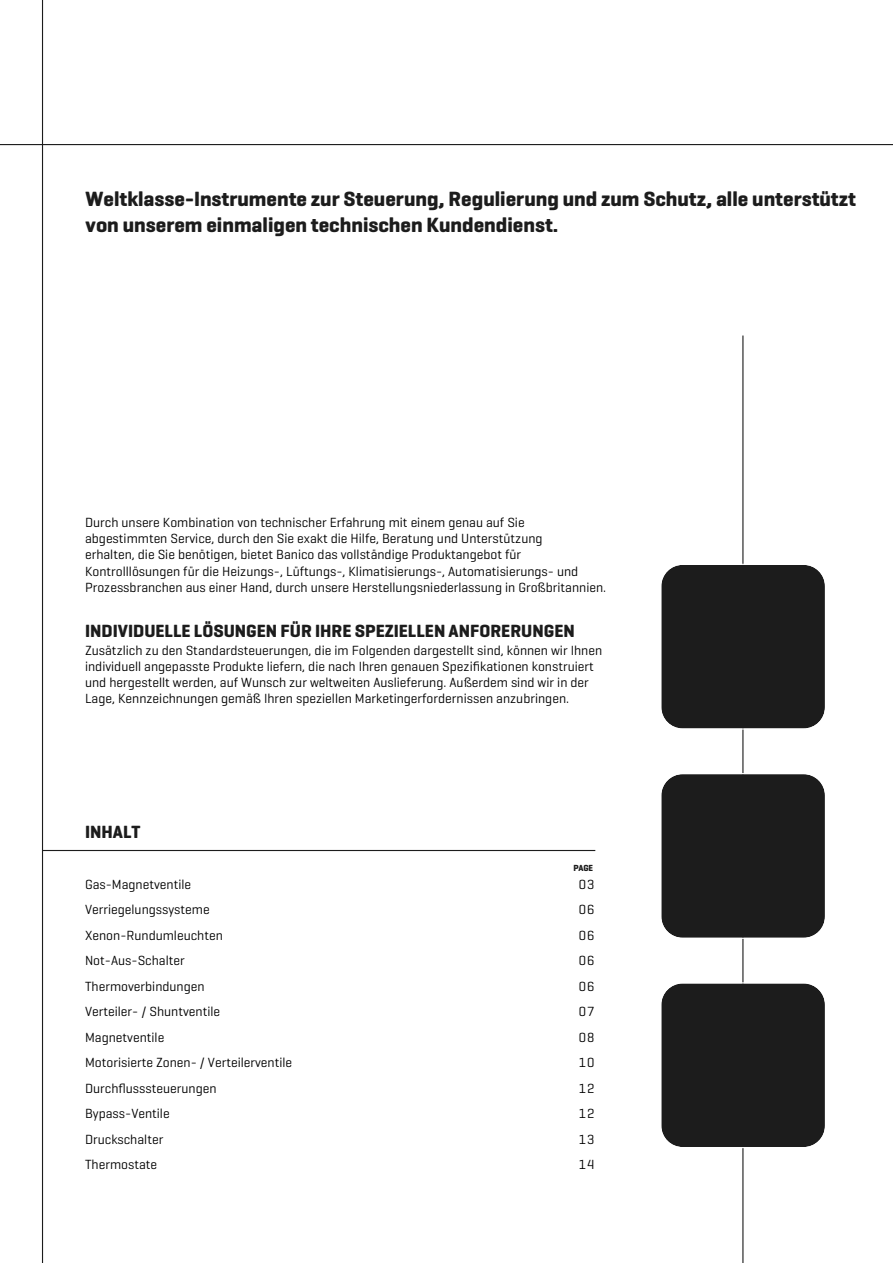
<style>
.page{position:relative;width:893px;height:1263px;background:#fff}
.page>*{position:absolute;margin:0;border:0;box-sizing:border-box;transform-origin:0 0}
.t1{font:700 21px/25.2px "Geogrotesque";color:#1c1c1c}
.t2{font:700 18px "Geogrotesque";color:#1c1c1c}
.t3{font:13.5px/16.2px "Geogrotesque";color:#000}
.t4{font:700 9px "Geogrotesque";color:#1c1c1c}
</style>
<div class="page">
<hr style="left:43px;top:850px;width:552px;height:1px;background:#1c1c1c">
<hr style="left:742px;top:335px;width:1px;height:928px;background:#1c1c1c">
<div style="left:661px;top:982px;width:164px;height:166px;background:#1c1c1c"></div>
<div style="left:700px;top:983px;width:86px;height:164px;background:#1c1c1c"></div>
<div style="left:661px;top:773px;width:164px;height:166px;background:#1c1c1c"></div>
<div style="left:661px;top:564px;width:164px;height:166px;background:#1c1c1c"></div>
<hr style="left:0;top:144px;width:893px;height:1px;background:#1c1c1c">
<hr style="left:42px;top:0;width:1px;height:1263px;background:#1c1c1c">
<h1 class="t1" style="left:86px;top:187px;width:772px">Weltklasse-Instrumente zur Steuerung, Regulierung und zum Schutz, alle unterstützt von unserem einmaligen technischen Kundendienst.</h1>
<p class="t3" style="left:85px;top:514px;width:523px">Durch unsere Kombination von technischer Erfahrung mit einem genau auf Sie abgestimmten Service, durch den Sie exakt die Hilfe, Beratung und Unterstützung<br>erhalten, die Sie benötigen, bietet Banico das vollständige Produktangebot für Kontrolllösungen für die Heizungs-, Lüftungs-, Klimatisierungs-, Automatisierungs- und Prozessbranchen aus einer Hand, durch unsere Herstellungsniederlassung in Großbritannien.</p>
<h2 class="t2" style="left:85px;top:619px;width:491px">INDIVIDUELLE LÖSUNGEN FÜR IHRE SPEZIELLEN ANFORERUNGEN</h2>
<p class="t3" style="left:85px;top:641px;width:519px">Zusätzlich zu den Standardsteuerungen, die im Folgenden dargestellt sind, können wir Ihnen individuell angepasste Produkte liefern, die nach Ihren genauen Spezifikationen konstruiert und hergestellt werden, auf Wunsch zur weltweiten Auslieferung. Außerdem sind wir in der Lage, Kennzeichnungen gemäß Ihren speziellen Marketingerfordernissen anzubringen.</p>
<h2 class="t2" style="left:85px;top:820px;width:57px">INHALT</h2>
<p class="t4" style="left:574px;top:862px;width:21px">PAGE</p>
<p class="t3" style="left:85px;top:876px;width:108px">Gas-Magnetventile</p>
<p class="t3" style="left:579px;top:876px;width:17px">03</p>
<p class="t3" style="left:85px;top:901px;width:126px">Verriegelungssysteme</p>
<p class="t3" style="left:579px;top:901px;width:17px">06</p>
<p class="t3" style="left:85px;top:927px;width:139px">Xenon-Rundumleuchten</p>
<p class="t3" style="left:579px;top:927px;width:17px">06</p>
<p class="t3" style="left:85px;top:952px;width:101px">Not-Aus-Schalter</p>
<p class="t3" style="left:579px;top:952px;width:17px">06</p>
<p class="t3" style="left:85px;top:978px;width:121px">Thermoverbindungen</p>
<p class="t3" style="left:579px;top:978px;width:17px">06</p>
<p class="t3" style="left:85px;top:1003px;width:137px">Verteiler- / Shuntventile</p>
<p class="t3" style="left:579px;top:1003px;width:17px">07</p>
<p class="t3" style="left:85px;top:1029px;width:81px">Magnetventile</p>
<p class="t3" style="left:579px;top:1029px;width:17px">08</p>
<p class="t3" style="left:85px;top:1054px;width:209px">Motorisierte Zonen- / Verteilerventile</p>
<p class="t3" style="left:579px;top:1054px;width:17px">10</p>
<p class="t3" style="left:85px;top:1080px;width:133px">Durchflusssteuerungen</p>
<p class="t3" style="left:579px;top:1080px;width:17px">12</p>
<p class="t3" style="left:85px;top:1105px;width:86px">Bypass-Ventile</p>
<p class="t3" style="left:579px;top:1105px;width:17px">12</p>
<p class="t3" style="left:85px;top:1131px;width:80px">Druckschalter</p>
<p class="t3" style="left:579px;top:1131px;width:17px">13</p>
<p class="t3" style="left:85px;top:1156px;width:74px">Thermostate</p>
<p class="t3" style="left:579px;top:1156px;width:17px">14</p>
</div>
